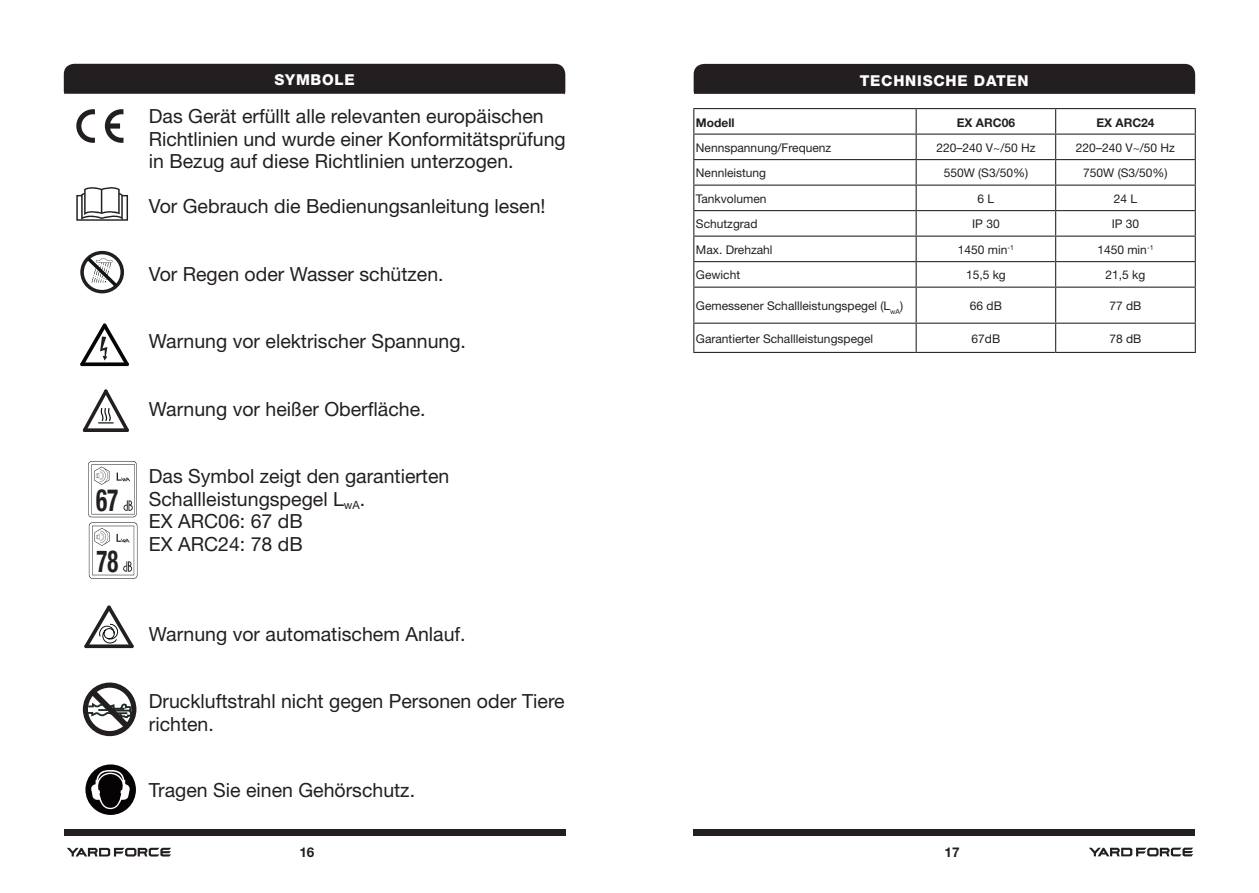
<style>
.page{position:relative;width:1259px;height:893px;background:#fff}
.page>*{position:absolute;margin:0;border:0;box-sizing:border-box;transform-origin:0 0}
.t1{font:700 condensed 30.75px "Helvetica Neue LT Pro";color:#231f20;scale:.76 1}
.t2{font:700 condensed 30.45px "Helvetica Neue LT Pro";color:#231f20;scale:.74 1}
.t3{font:19.5px/22.5px "Helvetica Neue LT Std";color:#231f20}
.t4{font:800 15px "Helvetica Neue LT Pro";letter-spacing:.05em;color:#fff}
.t5{font:700 13.5px "Helvetica Neue LT Pro";color:#231f20}
.t6{font:12px "Helvetica Neue LT Std";color:#231f20}
.t7{font:700 12px "Helvetica Neue LT Pro";color:#231f20}
</style>
<div class="page">
<div style="left:64px;top:829px;width:502px;height:7px;background:#231f20"></div>
<div style="left:693px;top:829px;width:502px;height:6px;background:#231f20"></div>
<svg style="left:67px;top:848px;width:104px;height:8px"></svg>
<svg style="left:1089px;top:848px;width:104px;height:8px"></svg>
<div style="left:64px;top:64px;width:501px;height:31px;background:#231f20"></div>
<svg style="left:76px;top:187px;width:52px;height:34px"></svg>
<svg style="left:76px;top:109px;width:19px;height:34px"></svg>
<svg style="left:105px;top:109px;width:18px;height:34px"></svg>
<svg style="left:80px;top:323px;width:49px;height:43px"></svg>
<svg style="left:80px;top:251px;width:44px;height:42px"></svg>
<hr style="left:693px;top:108px;width:223px;height:1px;background:#231f20">
<hr style="left:916px;top:108px;width:139px;height:1px;background:#231f20">
<hr style="left:1055px;top:108px;width:140px;height:1px;background:#231f20">
<hr style="left:693px;top:134px;width:223px;height:1px;background:#231f20">
<hr style="left:916px;top:134px;width:139px;height:1px;background:#231f20">
<hr style="left:1055px;top:134px;width:140px;height:1px;background:#231f20">
<hr style="left:693px;top:159px;width:223px;height:1px;background:#231f20">
<hr style="left:916px;top:159px;width:139px;height:1px;background:#231f20">
<hr style="left:1055px;top:159px;width:140px;height:1px;background:#231f20">
<hr style="left:693px;top:185px;width:223px;height:1px;background:#231f20">
<hr style="left:916px;top:185px;width:139px;height:1px;background:#231f20">
<hr style="left:1055px;top:185px;width:140px;height:1px;background:#231f20">
<hr style="left:693px;top:210px;width:223px;height:1px;background:#231f20">
<hr style="left:916px;top:210px;width:139px;height:1px;background:#231f20">
<hr style="left:1055px;top:210px;width:140px;height:1px;background:#231f20">
<hr style="left:693px;top:236px;width:223px;height:1px;background:#231f20">
<hr style="left:916px;top:236px;width:139px;height:1px;background:#231f20">
<hr style="left:1055px;top:236px;width:140px;height:1px;background:#231f20">
<hr style="left:693px;top:261px;width:223px;height:1px;background:#231f20">
<svg style="left:693px;top:109px;width:1px;height:178px"></svg>
<hr style="left:916px;top:261px;width:139px;height:1px;background:#231f20">
<svg style="left:915px;top:109px;width:1px;height:178px"></svg>
<hr style="left:1055px;top:261px;width:140px;height:1px;background:#231f20">
<svg style="left:1055px;top:109px;width:1px;height:178px"></svg>
<svg style="left:1194px;top:109px;width:1px;height:178px"></svg>
<hr style="left:693px;top:287px;width:223px;height:1px;background:#231f20">
<hr style="left:693px;top:288px;width:1px;height:35px;background:#231f20">
<hr style="left:916px;top:287px;width:139px;height:1px;background:#231f20">
<hr style="left:915px;top:288px;width:1px;height:35px;background:#231f20">
<hr style="left:1055px;top:287px;width:140px;height:1px;background:#231f20">
<hr style="left:1055px;top:288px;width:1px;height:35px;background:#231f20">
<hr style="left:1194px;top:288px;width:1px;height:35px;background:#231f20">
<hr style="left:693px;top:323px;width:223px;height:1px;background:#231f20">
<svg style="left:693px;top:324px;width:1px;height:28px"></svg>
<hr style="left:916px;top:323px;width:139px;height:1px;background:#231f20">
<svg style="left:915px;top:324px;width:1px;height:28px"></svg>
<hr style="left:1055px;top:323px;width:140px;height:1px;background:#231f20">
<svg style="left:1055px;top:324px;width:1px;height:28px"></svg>
<svg style="left:1194px;top:324px;width:1px;height:28px"></svg>
<hr style="left:693px;top:352px;width:223px;height:1px;background:#231f20">
<hr style="left:916px;top:352px;width:139px;height:1px;background:#231f20">
<hr style="left:1055px;top:352px;width:140px;height:1px;background:#231f20">
<svg style="left:693px;top:64px;width:502px;height:31px;background:#2b2829"></svg>
<svg style="left:84px;top:605px;width:50px;height:43px"></svg>
<svg style="left:85px;top:764px;width:51px;height:51px"></svg>
<svg style="left:83px;top:683px;width:53px;height:53px"></svg>
<svg style="left:83px;top:389px;width:46px;height:43px"></svg>
<svg style="left:88px;top:461px;width:49px;height:118px"></svg>
<h1 class="t1" style="left:96px;top:481px;width:31px">67</h1>
<h2 class="t2" style="left:97px;top:543px;width:31px">78</h2>
<p class="t4" style="left:274px;top:71px;width:82px">SYMBOLE</p>
<p class="t3" style="left:149px;top:105px;width:418px">Das Gerät erfüllt alle relevanten europäischen<br>Richtlinien und wurde einer Konformitätsprüfung in Bezug auf diese Richtlinien unterzogen.</p>
<p class="t3" style="left:149px;top:195px;width:398px">Vor Gebrauch die Bedienungsanleitung lesen!</p>
<p class="t3" style="left:149px;top:262px;width:296px">Vor Regen oder Wasser schützen.</p>
<p class="t3" style="left:149px;top:330px;width:319px">Warnung vor elektrischer Spannung.</p>
<p class="t3" style="left:149px;top:397px;width:278px">Warnung vor heißer Oberfläche.</p>
<p class="t3" style="left:149px;top:465px;width:302px">Das Symbol zeigt den garantierten<br>Schallleistungspegel L<sub>wA</sub>.</p>
<p class="t3" style="left:149px;top:510px;width:155px">EX ARC06: 67 dB</p>
<p class="t3" style="left:149px;top:532px;width:155px">EX ARC24: 78 dB</p>
<p class="t3" style="left:149px;top:622px;width:318px">Warnung vor automatischem Anlauf.</p>
<p class="t3" style="left:149px;top:690px;width:417px">Druckluftstrahl nicht gegen Personen oder Tiere richten.</p>
<p class="t3" style="left:149px;top:779px;width:268px">Tragen Sie einen Gehörschutz.</p>
<p class="t4" style="left:860px;top:71px;width:170px">TECHNISCHE DATEN</p>
<p class="t7" style="left:696px;top:115px;width:40px">Modell</p>
<p class="t7" style="left:956px;top:115px;width:60px">EX ARC06</p>
<p class="t7" style="left:1096px;top:115px;width:60px">EX ARC24</p>
<p class="t6" style="left:696px;top:140px;width:137px">Nennspannung/Frequenz</p>
<p class="t6" style="left:936px;top:140px;width:100px">220–240 V~/50 Hz</p>
<p class="t6" style="left:1076px;top:140px;width:100px">220–240 V~/50 Hz</p>
<p class="t6" style="left:696px;top:166px;width:72px">Nennleistung</p>
<p class="t6" style="left:943px;top:166px;width:86px">550W (S3/50%)</p>
<p class="t6" style="left:1083px;top:166px;width:86px">750W (S3/50%)</p>
<p class="t6" style="left:696px;top:191px;width:72px">Tankvolumen</p>
<p class="t6" style="left:977px;top:191px;width:18px">6 L</p>
<p class="t6" style="left:1113px;top:191px;width:25px">24 L</p>
<p class="t6" style="left:696px;top:217px;width:63px">Schutzgrad</p>
<p class="t6" style="left:972px;top:217px;width:29px">IP 30</p>
<p class="t6" style="left:1111px;top:217px;width:29px">IP 30</p>
<p class="t6" style="left:696px;top:242px;width:78px">Max. Drehzahl</p>
<p class="t6" style="left:958px;top:242px;width:58px">1450 min<sup>-1</sup></p>
<p class="t6" style="left:1097px;top:242px;width:58px">1450 min<sup>-1</sup></p>
<p class="t6" style="left:696px;top:268px;width:46px">Gewicht</p>
<p class="t6" style="left:966px;top:268px;width:41px">15,5 kg</p>
<p class="t6" style="left:1105px;top:268px;width:41px">21,5 kg</p>
<p class="t6" style="left:696px;top:299px;width:209px">Gemessener Schallleistungspegel (L<sub>wA</sub>)</p>
<p class="t6" style="left:970px;top:299px;width:34px">66 dB</p>
<p class="t6" style="left:1109px;top:299px;width:34px">77 dB</p>
<p class="t6" style="left:696px;top:331px;width:179px">Garantierter Schallleistungspegel</p>
<p class="t6" style="left:971px;top:331px;width:30px">67dB</p>
<p class="t6" style="left:1109px;top:331px;width:34px">78 dB</p>
<p class="t5" style="left:299px;top:844px;width:17px">16</p>
<p class="t5" style="left:944px;top:844px;width:17px">17</p>
</div>
